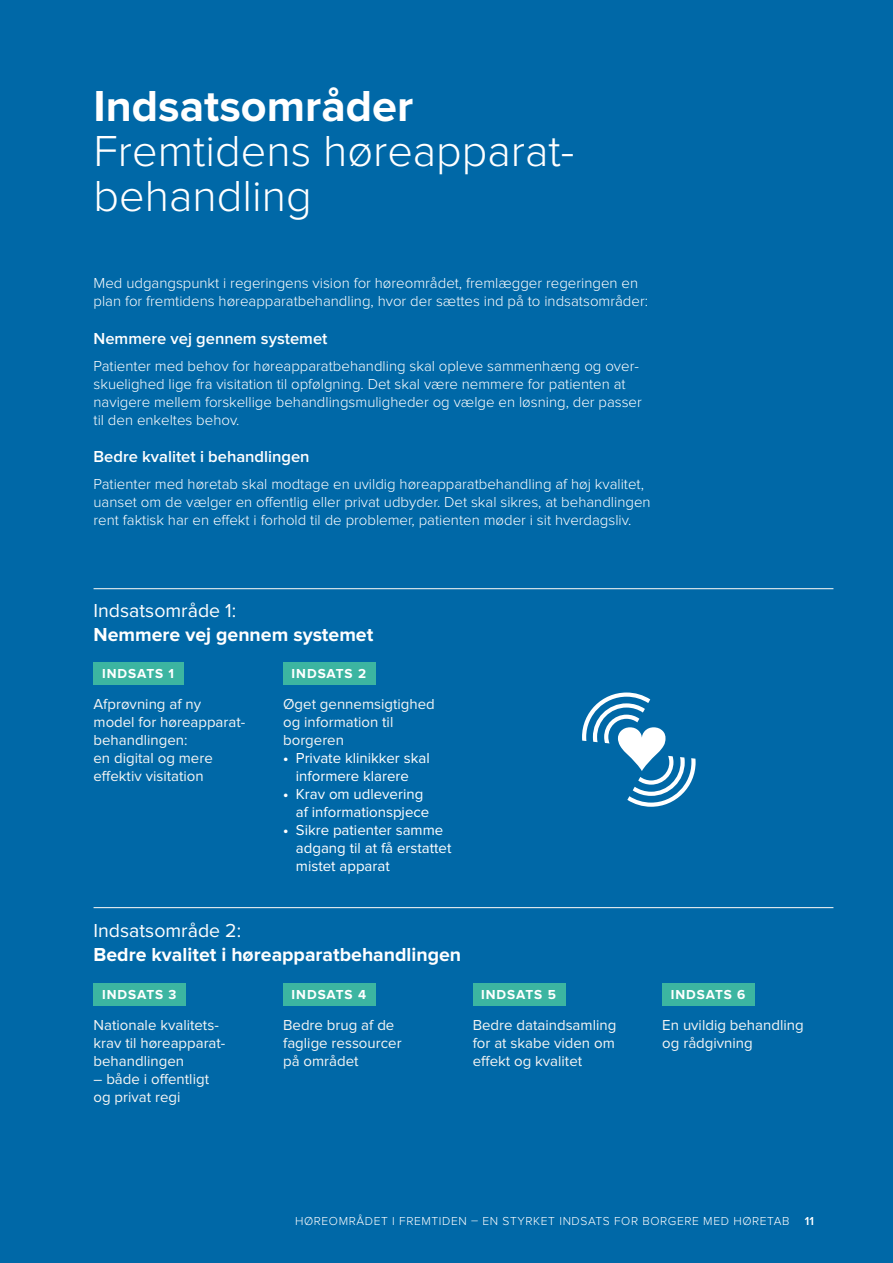
<style>
.page{position:relative;width:893px;height:1263px;background:#0068a7}
.page>*{position:absolute;margin:0;border:0;box-sizing:border-box;transform-origin:0 0}
.t1{font:45px/45px "Proxima Nova Light 2";color:#fff}
.t2{font:700 19.5px/24px "Proxima Nova";color:#fff}
.t3{font:600 16.5px "Proxima Nova";color:#fff}
.t4{font:15px/18px "Proxima Nova Light 2";color:#fff}
.t5{font:15px/18px "Proxima Nova";color:#f5f5f4}
.t6{font:15px/18px "Proxima Nova";color:#fff}
.t7{font:700 13.5px "Proxima Nova";letter-spacing:.065em;color:#fff}
.t8{font:12px "Proxima Nova Light 2";letter-spacing:.05em;color:#fff}
.t9{font:600 12px "Proxima Nova";color:#fff}
.s1{font-family:"Proxima Nova";font-weight:700}
.s2{font-weight:400}
.s3{font-weight:700}
</style>
<div class="page">
<div style="left:94px;top:662px;width:90px;height:23px;background:#3cb5a1"></div>
<div style="left:283px;top:662px;width:93px;height:23px;background:#3cb5a1"></div>
<div style="left:94px;top:983px;width:92px;height:23px;background:#3cb5a1"></div>
<div style="left:283px;top:983px;width:93px;height:23px;background:#3cb5a1"></div>
<div style="left:473px;top:983px;width:93px;height:23px;background:#3cb5a1"></div>
<div style="left:662px;top:983px;width:93px;height:23px;background:#3cb5a1"></div>
<hr style="left:94px;top:907px;width:739px;height:1px;background:#f5f5f4">
<hr style="left:94px;top:588px;width:739px;height:1px;background:#f5f5f4">
<svg style="left:582px;top:692px;width:114px;height:115px"></svg>
<h1 class="t1" style="left:94px;top:85px;width:482px"><span class="s1">Indsatsområder<br></span>Fremtidens høreapparat&shy;behandling</h1>
<p class="t4" style="left:94px;top:275px;width:556px">Med udgangspunkt i regeringens vision for høreområdet, fremlægger regeringen en plan for fremtidens høreapparatbehandling, hvor der sættes ind på to indsatsområder:</p>
<p class="t3" style="left:94px;top:331px;width:235px">Nemmere vej gennem systemet</p>
<p class="t4" style="left:94px;top:357px;width:550px">Patienter med behov for høreapparatbehandling skal opleve sammenhæng og over&shy;skuelighed lige fra visitation til opfølgning. Det skal være nemmere for patienten at navigere mellem forskellige behandlingsmuligheder og vælge en løsning, der passer til den enkeltes behov.</p>
<p class="t3" style="left:94px;top:449px;width:218px">Bedre kvalitet i behandlingen</p>
<p class="t4" style="left:94px;top:476px;width:559px">Patienter med høretab skal modtage en uvildig høreapparatbehandling af høj kvalitet, uanset om de vælger en offentlig eller privat udbyder. Det skal sikres, at behandlingen rent faktisk har en effekt i forhold til de problemer, patienten møder i sit hverdagsliv.</p>
<p class="t2" style="left:94px;top:599px;width:281px"><span class="s2">Indsatsområde 1:<br></span>Nemmere vej gennem systemet</p>
<p class="t7" style="left:102px;top:667px;width:74px">INDSATS 1</p>
<p class="t5" style="left:94px;top:696px;width:153px">Afprøvning af ny model for høreapparat&shy;behandlingen:<br>en digital og mere effektiv visitation</p>
<p class="t7" style="left:292px;top:667px;width:76px">INDSATS 2</p>
<p class="t5" style="left:283px;top:696px;width:153px">Øget gennemsigtighed og information til borgeren</p>
<p class="t6" style="left:283px;top:750px;width:148px;text-align:center"><span class="s3">•</span> Private klinikker skal informere klarere</p>
<p class="t6" style="left:296px;top:786px;width:135px;text-indent:-13px"><span class="s3">•</span> Krav om udlevering af informationspjece</p>
<p class="t6" style="left:296px;top:822px;width:157px;text-indent:-13px"><span class="s3">•</span> Sikre patienter samme adgang til at få erstattet mistet apparat</p>
<p class="t2" style="left:94px;top:919px;width:369px"><span class="s2">Indsatsområde 2:<br></span>Bedre kvalitet i høreapparatbehandlingen</p>
<p class="t7" style="left:102px;top:989px;width:76px">INDSATS 3</p>
<p class="t5" style="left:94px;top:1017px;width:133px">Nationale kvalitets&shy;krav til høreapparat&shy;behandlingen</p>
<p class="t5" style="left:94px;top:1071px;width:117px">– både i offentligt og privat regi</p>
<p class="t7" style="left:292px;top:989px;width:76px">INDSATS 4</p>
<p class="t5" style="left:283px;top:1017px;width:120px">Bedre brug af de faglige ressourcer på området</p>
<p class="t7" style="left:481px;top:989px;width:76px">INDSATS 5</p>
<p class="t5" style="left:473px;top:1017px;width:145px;text-align:justify">Bedre dataindsamling for at skabe viden om effekt og kvalitet</p>
<p class="t7" style="left:671px;top:989px;width:76px">INDSATS 6</p>
<p class="t5" style="left:662px;top:1017px;width:143px">En uvildig behandling og rådgivning</p>
<p class="t8" style="left:295px;top:1215px;width:496px">HØREOMRÅDET I FREMTIDEN – EN STYRKET INDSATS FOR BORGERE MED HØRETAB</p>
<p class="t9" style="left:805px;top:1215px;width:11px">11</p>
</div>
